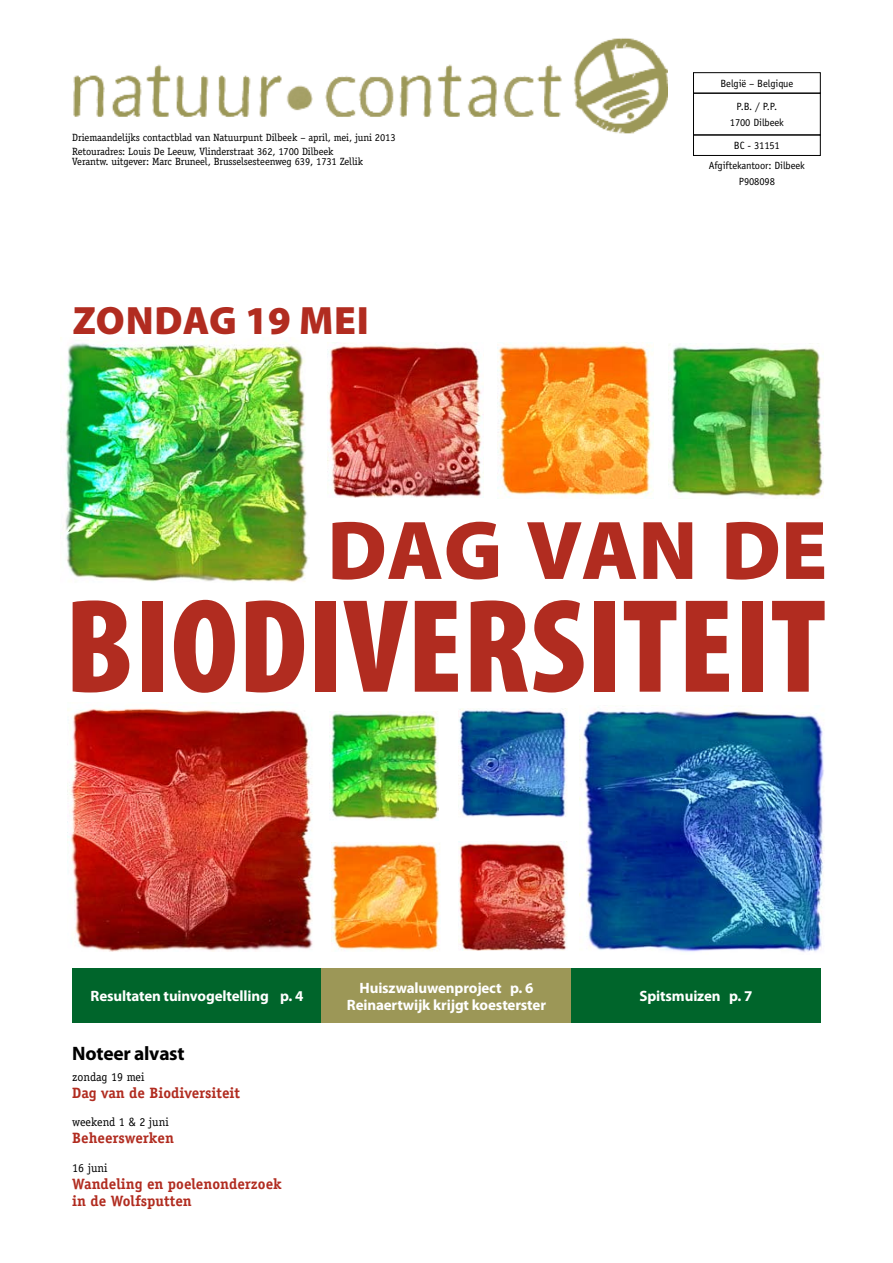
<style>
.page{position:relative;width:893px;height:1263px;background:#fff}
.page>*{position:absolute;margin:0;border:0;box-sizing:border-box;transform-origin:0 0}
.t1{font:900 condensed 134.7px "Myriad Pro";letter-spacing:.005em;color:#b12c20}
.t2{font:900 84px "Myriad Pro";color:#b12c20}
.t3{font:900 39.75px "Myriad Pro";letter-spacing:.01em;color:#b12c20}
.t4{font:700 19.5px "Myriad Pro";letter-spacing:-.015em;color:#000}
.t5{font:700 15px/16.5px "Myriad Pro";letter-spacing:-.01em;color:#fff;text-align:center}
.t6{font:700 15px/17.1px "Officina Serif Std";color:#b12c20}
.t7{font:12px "Officina Serif Std";color:#000}
.t8{font:10.5px/13.5px "Officina Serif Std";letter-spacing:-.01em;color:#000}
.t9{font:10.5px/23px "Officina Sans Std";letter-spacing:-.01em;color:#000;text-align:center}
</style>
<div class="page">
<img style="left:73px;top:38px;width:595px;height:96px">
<div style="left:693px;top:72px;width:128px;height:22px;border:1px solid #000"></div>
<div style="left:693px;top:93px;width:128px;height:42px;border:1px solid #000"></div>
<div style="left:693px;top:135px;width:128px;height:21px;border:1px solid #000"></div>
<div style="left:72px;top:968px;width:250px;height:55px;background:#00652b"></div>
<div style="left:322px;top:968px;width:249px;height:55px;background:#9c9757"></div>
<div style="left:571px;top:968px;width:250px;height:55px;background:#00652b"></div>
<img style="left:68px;top:708px;width:245px;height:244px">
<img style="left:60px;top:338px;width:248px;height:244px">
<img style="left:580px;top:707px;width:244px;height:245px">
<img style="left:459px;top:708px;width:108px;height:109px">
<img style="left:459px;top:843px;width:109px;height:107px">
<img style="left:331px;top:844px;width:109px;height:107px">
<img style="left:329px;top:711px;width:109px;height:109px">
<img style="left:328px;top:345px;width:155px;height:153px">
<img style="left:668px;top:344px;width:156px;height:154px">
<img style="left:497px;top:344px;width:155px;height:152px">
<p class="t8" style="left:72px;top:131px;width:325px">Driemaandelijks contactblad van Natuurpunt Dilbeek – april, mei, juni 2013<br>Retouradres: Louis De Leeuw, Vlinderstraat 362, 1700 Dilbeek</p>
<p class="t8" style="left:72px;top:155px;width:292px">Verantw. uitgever: Marc Bruneel, Brusselsesteenweg 639, 1731 Zellik</p>
<h3 class="t3" style="left:73px;top:298px;width:298px">ZONDAG 19 MEI</h3>
<p class="t9" style="left:720px;top:72px;width:74px">België – Belgique<br>P.B. / P.P.</p>
<p class="t9" style="left:730px;top:111px;width:56px">1700 Dilbeek<br>BC - 31151</p>
<p class="t9" style="left:709px;top:157px;width:98px;line-height:16.5px">Afgiftekantoor: Dilbeek<br>P908098</p>
<h2 class="t2" style="left:327px;top:503px;width:501px">DAG VAN DE</h2>
<h1 class="t1" style="left:65px;top:572px;width:762px">BIODIVERSITEIT</h1>
<h3 class="t5" style="left:91px;top:987px;width:214px">Resultaten tuinvogeltelling p. 4</h3>
<h3 class="t5" style="left:347px;top:979px;width:201px">Huiszwaluwenproject p. 6<br>Reinaertwijk krijgt koesterster</h3>
<h3 class="t5" style="left:639px;top:987px;width:114px">Spitsmuizen p. 7</h3>
<h3 class="t4" style="left:72px;top:1040px;width:114px">Noteer alvast</h3>
<p class="t7" style="left:72px;top:1069px;width:74px">zondag 19 mei</p>
<h3 class="t6" style="left:72px;top:1084px;width:169px">Dag van de Biodiversiteit</h3>
<p class="t7" style="left:72px;top:1115px;width:98px">weekend 1 &amp; 2 juni</p>
<h3 class="t6" style="left:72px;top:1129px;width:103px">Beheerswerken</h3>
<p class="t7" style="left:72px;top:1160px;width:37px">16 juni</p>
<h3 class="t6" style="left:72px;top:1175px;width:211px">Wandeling en poelenonderzoek in de Wolfsputten</h3>
</div>
